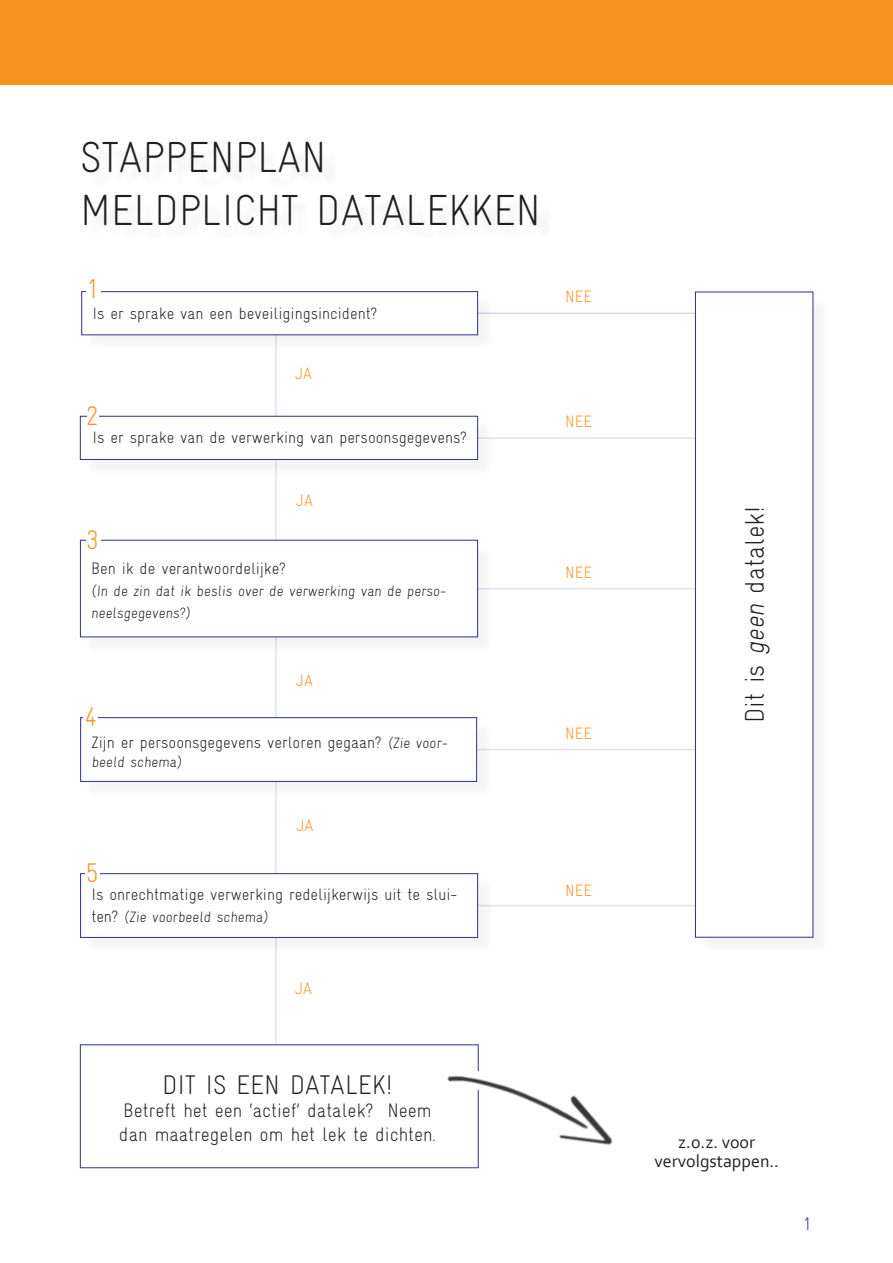
<style>
.page{position:relative;width:893px;height:1263px;background:#fff}
.page>*{position:absolute;margin:0;border:0;box-sizing:border-box;transform-origin:0 0}
.t1{font:300 43.5px "Gravur Condensed";color:#231f20}
.t2{font:300 27px "Gravur Condensed";color:#231f20}
.t3{font:300 27px "Gravur Condensed";color:#f7931d}
.t4{font:300 19.5px/23.4px "Gravur Condensed";color:#231f20}
.t5{font:18px "Corbel";color:#231f20}
.t6{font:300 18px "Gravur Condensed";color:#2e3092}
.t7{font:300 16.5px "Gravur Condensed";color:#231f20}
.t8{font:300 16.5px "Gravur Condensed";color:#f7931d}
.t9{font:300 15px/21.6px "Gravur Condensed";color:#231f20}
.s1{font-size:15px}
.s2{font-size:16.5px}
.s3{font-style:italic}
</style>
<div class="page">
<hr style="left:455px;top:312px;width:247px;height:2px;background:#8ca2d2">
<hr style="left:455px;top:437px;width:247px;height:2px;background:#8ca2d2">
<hr style="left:455px;top:588px;width:247px;height:1px;background:#8ca2d2">
<hr style="left:455px;top:749px;width:247px;height:1px;background:#8ca2d2">
<hr style="left:455px;top:905px;width:247px;height:1px;background:#8ca2d2">
<hr style="left:275px;top:308px;width:2px;height:736px;background:#8ca2d2">
<div style="left:84px;top:294px;width:413px;height:59px;background:#231f20;opacity:.05"></div>
<div style="left:81px;top:291px;width:397px;height:44px;background:#fff;border:1px solid #2e3092"></div>
<div style="left:82px;top:418px;width:414px;height:60px;background:#f8f7f8"></div>
<div style="left:80px;top:416px;width:398px;height:44px;background:#fff;border:1px solid #2e3092"></div>
<div style="left:697px;top:294px;width:135px;height:662px;background:#231f20;opacity:.05"></div>
<div style="left:695px;top:292px;width:118px;height:645px;background:#fff;border:1px solid #2e3092"></div>
<div style="left:82px;top:542px;width:415px;height:114px;background:#231f20;opacity:.05"></div>
<div style="left:80px;top:540px;width:398px;height:97px;background:#fff;border:1px solid #2e3092"></div>
<div style="left:80px;top:1044px;width:398px;height:124px;border:1px solid #2e3092"></div>
<div style="left:83px;top:719px;width:413px;height:81px;background:#f8f7f8"></div>
<div style="left:80px;top:717px;width:397px;height:65px;background:#fff;border:1px solid #2e3092"></div>
<div style="left:83px;top:875px;width:414px;height:81px;background:#f8f7f8"></div>
<div style="left:80px;top:873px;width:398px;height:65px;background:#fff;border:1px solid #2e3092"></div>
<div style="left:0;top:0;width:893px;height:84px;background:#f7931d"></div>
<div style="left:86px;top:289px;width:15px;height:5px;background:#fff"></div>
<div style="left:87px;top:413px;width:11px;height:5px;background:#fff"></div>
<div style="left:84px;top:715px;width:14px;height:5px;background:#fff"></div>
<div style="left:85px;top:871px;width:15px;height:5px;background:#fff"></div>
<img style="left:408px;top:1044px;width:205px;height:125px">
<div style="left:87px;top:537px;width:14px;height:6px;background:#fff"></div>
<p class="t1" style="left:80px;top:133px;width:248px">STAPPENPLAN</p>
<p class="t1" style="left:80px;top:185px;width:462px">MELDPLICHT DATALEKKEN</p>
<p class="t3" style="left:85px;top:273px;width:16px">1</p>
<p class="t7" style="left:93px;top:304px;width:286px">Is er sprake van een beveiligingsincident?</p>
<p class="t3" style="left:85px;top:400px;width:15px">2</p>
<p class="t8" style="left:295px;top:364px;width:18px">JA</p>
<p class="t7" style="left:93px;top:428px;width:376px">Is er sprake van de verwerking van persoonsgegevens?</p>
<p class="t3" style="left:85px;top:524px;width:15px">3</p>
<p class="t8" style="left:296px;top:491px;width:18px">JA</p>
<p class="t7" style="left:91px;top:559px;width:196px">Ben ik de verantwoordelijke?</p>
<p class="t9" style="left:91px;top:580px;width:358px">(In de zin dat ik beslis over de verwerking van de perso&shy;neelsgegevens?)</p>
<p class="t3" style="left:84px;top:702px;width:15px">4</p>
<p class="t8" style="left:296px;top:671px;width:18px">JA</p>
<p class="t7" style="left:91px;top:733px;width:359px">Zijn er persoonsgegevens verloren gegaan? <span class="s1">(Zie voor-</span></p>
<p class="t9" style="left:91px;top:751px;width:93px">beeld schema)</p>
<p class="t3" style="left:85px;top:858px;width:15px">5</p>
<p class="t8" style="left:297px;top:816px;width:18px">JA</p>
<p class="t7" style="left:91px;top:885px;width:367px">Is onrechtmatige verwerking redelijkerwijs uit te slui-</p>
<p class="t9" style="left:91px;top:906px;width:180px"><span class="s2">ten?</span> (Zie voorbeeld schema)</p>
<p class="t8" style="left:295px;top:979px;width:18px">JA</p>
<p class="t8" style="left:565px;top:288px;width:28px">NEE</p>
<p class="t8" style="left:565px;top:413px;width:28px">NEE</p>
<p class="t8" style="left:565px;top:563px;width:28px">NEE</p>
<p class="t8" style="left:565px;top:724px;width:28px">NEE</p>
<p class="t8" style="left:565px;top:881px;width:28px">NEE</p>
<p class="t2" style="left:162px;top:1069px;width:232px">DIT IS EEN DATALEK!</p>
<p class="t4" style="left:119px;top:1099px;width:318px">Betreft het een ‘actief’ datalek? Neem dan maatregelen om het lek te dichten.</p>
<p class="t2" style="left:739px;top:723px;width:219px;rotate:-90deg">Dit is <span class="s3">geen</span> datalek!</p>
<p class="t5" style="left:678px;top:1131px;width:78px">z.o.z. voor</p>
<p class="t5" style="left:655px;top:1150px;width:126px">vervolgstappen..</p>
<p class="t6" style="left:802px;top:1213px;width:11px">1</p>
</div>
